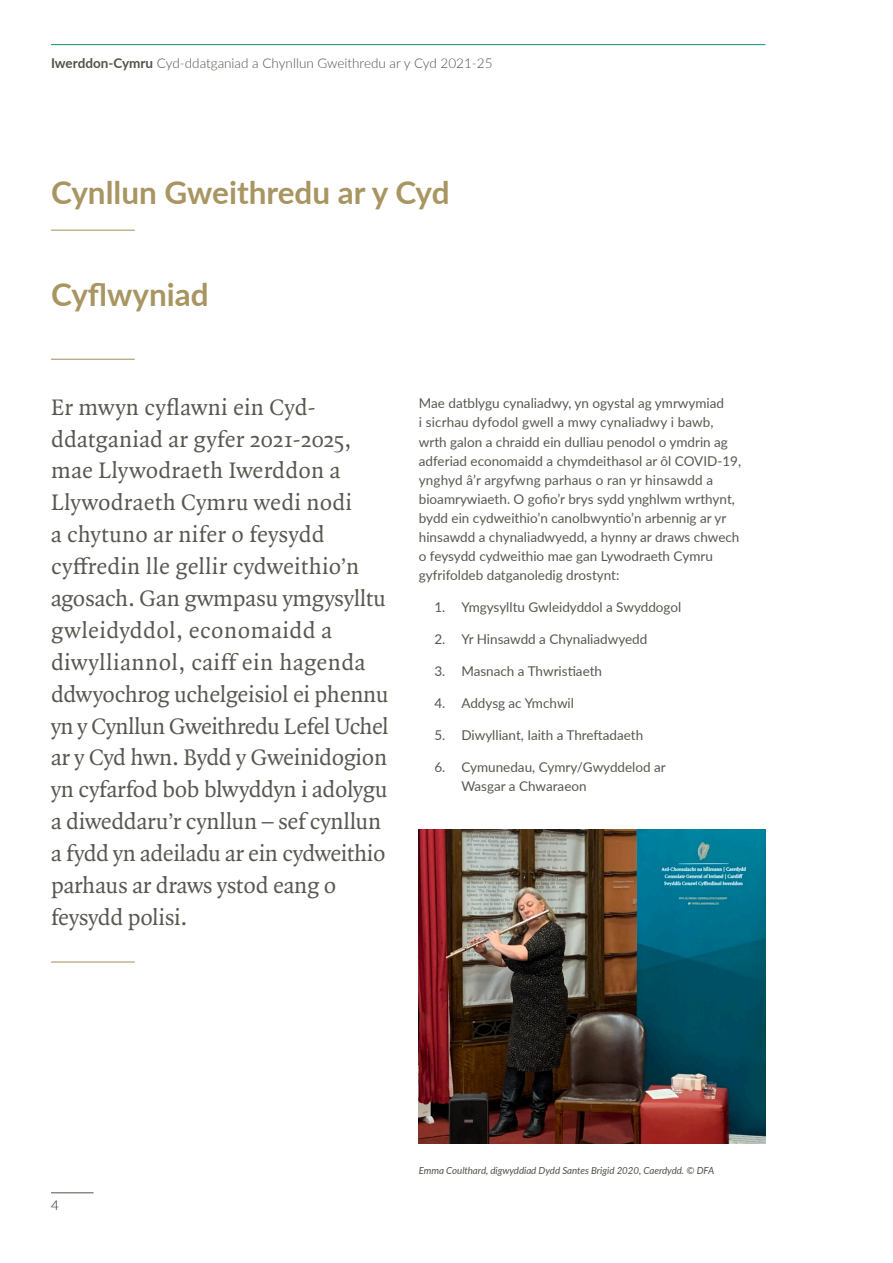
<style>
.page{position:relative;width:893px;height:1263px;background:#fff}
.page>*{position:absolute;margin:0;border:0;box-sizing:border-box;transform-origin:0 0}
.Section_introduction{font:700 31.5px "Lato";color:#a89561}
.Section_pull-quote{font:24px/32px "Quadraat Pro";letter-spacing:-.005em;color:#585750}
.t1{font:13.5px/19.2px "Lato";color:#585750}
.t2{font:300 13.5px "Lato";color:#50534a}
.t3{font:300 13.5px "Lato";color:#231f20}
.Photo_Caption{font:italic 9.75px "Lato";letter-spacing:-.005em;color:#50534a}
.s1{font-weight:700}
</style>
<div class="page">
<hr style="left:51px;top:1192px;width:43px;height:1px;background:#50534a">
<hr style="left:51px;top:44px;width:714px;height:1px;background:#138c77">
<img style="left:419px;top:829px;width:346px;height:315px">
<hr style="left:51px;top:230px;width:84px;height:1px;background:#a89561">
<hr style="left:51px;top:359px;width:84px;height:1px;background:#a89561">
<hr style="left:51px;top:961px;width:84px;height:1px;background:#a89561">
<p class="t2" style="left:51px;top:54px;width:443px"><span class="s1">Iwerddon-Cymru</span> Cyd-ddatganiad a Chynllun Gweithredu ar y Cyd 2021-25</p>
<p class="Section_introduction" style="left:51px;top:169px;width:400px">Cynllun Gweithredu ar y Cyd</p>
<p class="Section_introduction" style="left:51px;top:271px;width:159px">Cyflwyniad</p>
<p class="Section_pull-quote" style="left:51px;top:391px;width:339px">Er mwyn cyflawni ein Cyd&shy;ddatganiad ar gyfer 2021-2025, mae Llywodraeth Iwerddon a<br>Llywodraeth Cymru wedi nodi<br>a chytuno ar nifer o feysydd cyffredin lle gellir cydweithio’n agosach. Gan gwmpasu ymgysylltu gwleidyddol, economaidd a diwylliannol, caiff ein hagenda ddwyochrog uchelgeisiol ei phennu yn y Cynllun Gweithredu Lefel Uchel ar y Cyd hwn. Bydd y Gweinidogion yn cyfarfod bob blwyddyn i adolygu a diweddaru’r cynllun – sef cynllun a fydd yn adeiladu ar ein cydweithio parhaus ar draws ystod eang o feysydd polisi.</p>
<p class="t1" style="left:419px;top:393px;width:324px">Mae datblygu cynaliadwy, yn ogystal ag ymrwymiad<br>i sicrhau dyfodol gwell a mwy cynaliadwy i bawb, wrth galon a chraidd ein dulliau penodol o ymdrin ag adferiad economaidd a chymdeithasol ar ôl COVID-19, ynghyd â’r argyfwng parhaus o ran yr hinsawdd a bioamrywiaeth. O gofio’r brys sydd ynghlwm wrthynt, bydd ein cydweithio’n canolbwyntio’n arbennig ar yr hinsawdd a chynaliadwyedd, a hynny ar draws chwech o feysydd cydweithio mae gan Lywodraeth Cymru gyfrifoldeb datganoledig drostynt:</p>
<p class="t1" style="left:434px;top:597px;width:248px">1. Ymgysylltu Gwleidyddol a Swyddogol</p>
<p class="t1" style="left:434px;top:629px;width:215px">2. Yr Hinsawdd a Chynaliadwyedd</p>
<p class="t1" style="left:434px;top:661px;width:169px">3. Masnach a Thwristiaeth</p>
<p class="t1" style="left:434px;top:693px;width:141px">4. Addysg ac Ymchwil</p>
<p class="t1" style="left:434px;top:725px;width:210px">5. Diwylliant, Iaith a Threftadaeth</p>
<p class="t1" style="left:461px;top:757px;width:206px;text-indent:-27px">6. Cymunedau, Cymry/Gwyddelod ar<br>Wasgar a Chwaraeon</p>
<p class="t3" style="left:51px;top:1196px;width:9px">4</p>
<p class="Photo_Caption" style="left:419px;top:1163px;width:297px">Emma Coulthard, digwyddiad Dydd Santes Brigid 2020, Caerdydd. © DFA</p>
</div>
